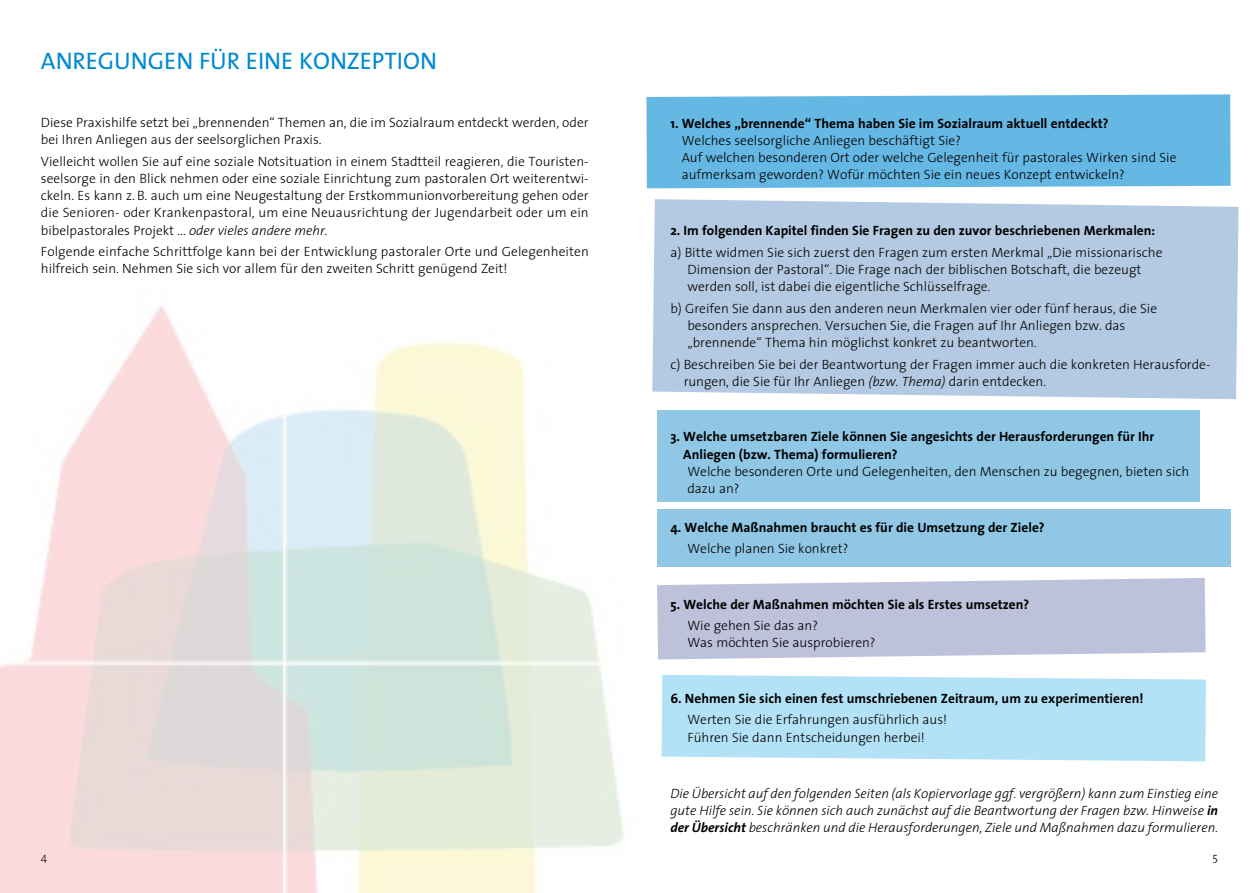
<style>
.page{position:relative;width:1259px;height:893px;background:#fff}
.page>*{position:absolute;margin:0;border:0;box-sizing:border-box;transform-origin:0 0}
.t1{font:24px "The Sans";color:#008ad2}
.t2{font:300 13.5px/17.2px "The Sans";color:#000}
.t3{font:700 13.5px/17.2px "The Sans";color:#000}
.t4{font:italic 300 13.5px/17.2px "The Sans";color:#000;text-align:justify}
.t5{font:12px "The Sans Light Caps";color:#000}
.s1{font-style:italic}
.s2{font-weight:700}
</style>
<div class="page">
<div style="left:661px;top:675px;width:545px;height:86px;background:#b3e2f6"></div>
<svg style="left:657px;top:578px;width:548px;height:81px"></svg>
<div style="left:657px;top:509px;width:574px;height:58px;background:#8fc7e5"></div>
<div style="left:657px;top:410px;width:542px;height:91px;background:#8fc7e5"></div>
<div style="left:652px;top:199px;width:586px;height:200px;background:#b3cae2"></div>
<div style="left:646px;top:94px;width:584px;height:94px;background:#66b8e4"></div>
<img style="left:0;top:306px;width:624px;height:587px">
<h1 class="t1" style="left:41px;top:41px;width:398px">ANREGUNGEN FÜR EINE KONZEPTION</h1>
<p class="t2" style="left:41px;top:113px;width:549px">Diese Praxishilfe setzt bei „brennenden“ Themen an, die im Sozialraum entdeckt werden, oder bei Ihren Anliegen aus der seelsorglichen Praxis.</p>
<p class="t2" style="left:41px;top:152px;width:549px;text-align:justify">Vielleicht wollen Sie auf eine soziale Notsituation in einem Stadtteil reagieren, die Touristen&shy;seelsorge in den Blick nehmen oder eine soziale Einrichtung zum pastoralen Ort weiterentwi&shy;ckeln. Es kann z. B. auch um eine Neugestaltung der Erstkommunionvorbereitung gehen oder die Senioren- oder Krankenpastoral, um eine Neuausrichtung der Jugendarbeit oder um ein bibelpastorales Projekt ... <span class="s1">oder vieles andere mehr.</span></p>
<p class="t2" style="left:41px;top:242px;width:549px">Folgende einfache Schrittfolge kann bei der Entwicklung pastoraler Orte und Gelegenheiten hilfreich sein. Nehmen Sie sich vor allem für den zweiten Schritt genügend Zeit!</p>
<p class="t3" style="left:670px;top:114px;width:440px">1. Welches „brennende“ Thema haben Sie im Sozialraum aktuell entdeckt?</p>
<p class="t2" style="left:682px;top:131px;width:496px">Welches seelsorgliche Anliegen beschäftigt Sie?<br>Auf welchen besonderen Ort oder welche Gelegenheit für pastorales Wirken sind Sie aufmerksam geworden? Wofür möchten Sie ein neues Konzept entwickeln?</p>
<p class="t3" style="left:670px;top:221px;width:486px">2. Im folgenden Kapitel finden Sie Fragen zu den zuvor beschriebenen Merkmalen:</p>
<p class="t2" style="left:687px;top:243px;width:476px;text-indent:-17px">a) Bitte widmen Sie sich zuerst den Fragen zum ersten Merkmal „Die missionarische<br>Dimension der Pastoral“. Die Frage nach der biblischen Botschaft, die bezeugt werden soll, ist dabei die eigentliche Schlüsselfrage.</p>
<p class="t2" style="left:687px;top:299px;width:471px;text-indent:-17px">b) Greifen Sie dann aus den anderen neun Merkmalen vier oder fünf heraus, die Sie besonders ansprechen. Versuchen Sie, die Fragen auf Ihr Anliegen bzw. das „brennende“ Thema hin möglichst konkret zu beantworten.</p>
<p class="t2" style="left:683px;top:355px;width:528px;text-indent:-13px">c) Beschreiben Sie bei der Beantwortung der Fragen immer auch die konkreten Herausforde&shy;rungen, die Sie für Ihr Anliegen <span class="s1">(bzw. Thema)</span> darin entdecken.</p>
<p class="t3" style="left:683px;top:428px;width:472px;text-indent:-13px">3. Welche umsetzbaren Ziele können Sie angesichts der Herausforderungen für Ihr<br>Anliegen (bzw. Thema) formulieren?</p>
<p class="t2" style="left:687px;top:462px;width:503px">Welche besonderen Orte und Gelegenheiten, den Menschen zu begegnen, bieten sich dazu an?</p>
<p class="t3" style="left:670px;top:518px;width:376px">4. Welche Maßnahmen braucht es für die Umsetzung der Ziele?</p>
<p class="t2" style="left:687px;top:539px;width:162px">Welche planen Sie konkret?</p>
<p class="t3" style="left:670px;top:595px;width:360px">5. Welche der Maßnahmen möchten Sie als Erstes umsetzen?</p>
<p class="t2" style="left:687px;top:616px;width:190px">Wie gehen Sie das an?<br>Was möchten Sie ausprobieren?</p>
<p class="t3" style="left:670px;top:689px;width:475px">6. Nehmen Sie sich einen fest umschriebenen Zeitraum, um zu experimentieren!</p>
<p class="t2" style="left:687px;top:711px;width:261px">Werten Sie die Erfahrungen ausführlich aus!<br>Führen Sie dann Entscheidungen herbei!</p>
<p class="t4" style="left:670px;top:784px;width:549px">Die Übersicht auf den folgenden Seiten (als Kopiervorlage ggf. vergrößern) kann zum Einstieg eine gute Hilfe sein. Sie können sich auch zunächst auf die Beantwortung der Fragen bzw. Hinweise <span class="s2">in der Übersicht</span> beschränken und die Herausforderungen, Ziele und Maßnahmen dazu formulieren.</p>
<p class="t5" style="left:41px;top:849px;width:8px">4</p>
<p class="t5" style="left:1212px;top:849px;width:7px">5</p>
</div>
